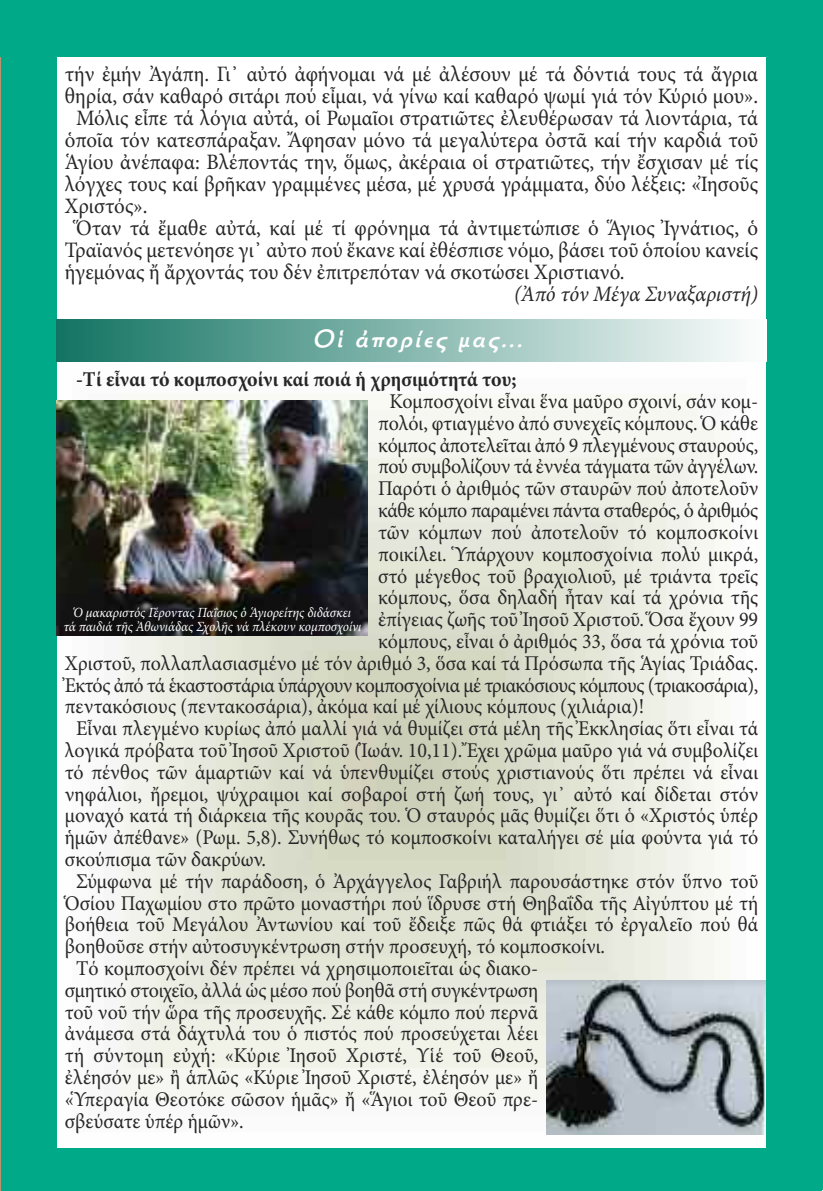
<style>
.page{position:relative;width:823px;height:1191px;background:#fff}
.page>*{position:absolute;margin:0;border:0;box-sizing:border-box;transform-origin:0 0}
.t1{font:italic 26px "Autokratorika Bold Pt";color:#fff}
.t2{font:22px "Minion Pro";color:#272627;scale:.95 1}
.t3{font:italic 22px "Minion Pro";letter-spacing:-.005em;color:#272627;scale:.95 1}
.t4{font:21px "Minion Pro";color:#272627;scale:.95 1}
.t5{font:21px "Minion Pro";letter-spacing:-.03em;color:#272627;scale:.95 1}
.t6{font:700 21px "Minion Pro";color:#272627;scale:.95 1}
.t7{font:21px "Minion Pro";letter-spacing:-.025em;color:#272627;scale:.95 1}
.t8{font:italic 14px/14px "Minion Pro";letter-spacing:-.005em;color:#fff;text-align:center;scale:.95 1}
</style>
<div class="page">
<img style="left:57px;top:395px;width:708px;height:740px">
<div style="left:765px;top:1px;width:57px;height:1188px;background:#00a988"></div>
<div style="left:18px;top:1147px;width:802px;height:43px;background:#00a988"></div>
<div style="left:0;top:0;width:13px;height:1185px;background:#bb9174"></div>
<div style="left:0;top:1147px;width:15px;height:43px;background:#bb9174"></div>
<div style="left:1px;top:0;width:56px;height:1190px;background:#00a988"></div>
<div style="left:0;top:0;width:822px;height:57px;background:#00a988"></div>
<img style="left:57px;top:400px;width:310px;height:235px">
<div style="left:57px;top:319px;width:708px;height:43px;background:linear-gradient(to right,#137362,#fcfdfd)"></div>
<img style="left:546px;top:980px;width:219px;height:154px">
<p class="t2" style="left:65px;top:65px;width:731px">τήν ἐμήν Ἀγάπη. Γι᾽ αὐτό ἀφήνομαι νά μέ ἀλέσουν μέ τά δόντιά τους τά ἄγρια</p>
<p class="t2" style="left:65px;top:87px;width:731px">θηρία, σάν καθαρό σιτάρι πού εἶμαι, νά γίνω καί καθαρό ψωμί γιά τόν Κύριό μου».</p>
<p class="t2" style="left:76px;top:109px;width:719px">Μόλις εἶπε τά λόγια αὐτά, οἱ Ρωμαῖοι στρατιῶτες ἐλευθέρωσαν τά λιοντάρια, τά</p>
<p class="t2" style="left:65px;top:131px;width:731px">ὁποῖα τόν κατεσπάραξαν. Ἄφησαν μόνο τά μεγαλύτερα ὀστᾶ καί τήν καρδιά τοῦ</p>
<p class="t2" style="left:65px;top:153px;width:731px">Ἁγίου ἀνέπαφα: Βλέποντάς την, ὅμως, ἀκέραια οἱ στρατιῶτες, τήν ἔσχισαν μέ τίς</p>
<p class="t2" style="left:65px;top:175px;width:731px">λόγχες τους καί βρῆκαν γραμμένες μέσα, μέ χρυσά γράμματα, δύο λέξεις: «Ἰησοῦς</p>
<p class="t2" style="left:65px;top:197px;width:89px">Χριστός».</p>
<p class="t2" style="left:76px;top:219px;width:719px">Ὅταν τά ἔμαθε αὐτά, καί μέ τί φρόνημα τά ἀντιμετώπισε ὁ Ἅγιος Ἰγνάτιος, ὁ</p>
<p class="t2" style="left:65px;top:241px;width:731px">Τραϊανός μετενόησε γι᾽ αὐτο πού ἔκανε καί ἐθέσπισε νόμο, βάσει τοῦ ὁποίου κανείς</p>
<p class="t2" style="left:65px;top:263px;width:590px">ἡγεμόνας ἤ ἄρχοντάς του δέν ἐπιτρεπόταν νά σκοτώσει Χριστιανό.</p>
<p class="t3" style="left:514px;top:285px;width:258px">(Ἀπό τόν Μέγα Συναξαριστή)</p>
<p class="t1" style="left:312px;top:326px;width:217px">Οἱ ἀπορίες μας...</p>
<p class="t6" style="left:76px;top:372px;width:464px">-Τί εἶναι τό κομποσχοίνι καί ποιά ἡ χρησιμότητά του;</p>
<p class="t4" style="left:389px;top:393px;width:389px">Κομποσχοίνι εἶναι ἕνα μαῦρο σχοινί, σάν κομ-</p>
<p class="t4" style="left:378px;top:415px;width:401px">πολόι, φτιαγμένο ἀπό συνεχεῖς κόμπους. Ὁ κάθε</p>
<p class="t4" style="left:378px;top:437px;width:401px">κόμπος ἀποτελεῖται ἀπό 9 πλεγμένους σταυρούς,</p>
<p class="t4" style="left:378px;top:459px;width:401px">πού συμβολίζουν τά ἐννέα τάγματα τῶν ἀγγέλων.</p>
<p class="t4" style="left:378px;top:480px;width:401px">Παρότι ὁ ἀριθμός τῶν σταυρῶν πού ἀποτελοῦν</p>
<p class="t7" style="left:378px;top:502px;width:401px">κάθε κόμπο παραμένει πάντα σταθερός, ὁ ἀριθμός</p>
<p class="t4" style="left:378px;top:524px;width:401px">τῶν κόμπων πού ἀποτελοῦν τό κομποσκοίνι</p>
<p class="t4" style="left:378px;top:546px;width:401px">ποικίλει. Ὑπάρχουν κομποσχοίνια πολύ μικρά,</p>
<p class="t4" style="left:378px;top:568px;width:401px">στό μέγεθος τοῦ βραχιολιοῦ, μέ τριάντα τρεῖς</p>
<p class="t4" style="left:378px;top:589px;width:401px">κόμπους, ὅσα δηλαδή ἦταν καί τά χρόνια τῆς</p>
<p class="t4" style="left:378px;top:611px;width:401px">ἐπίγειας ζωῆς τοῦ Ἰησοῦ Χριστοῦ. Ὅσα ἔχουν 99</p>
<p class="t4" style="left:378px;top:633px;width:401px">κόμπους, εἶναι ὁ ἀριθμός 33, ὅσα τά χρόνια τοῦ</p>
<p class="t4" style="left:65px;top:655px;width:731px">Χριστοῦ, πολλαπλασιασμένο μέ τόν ἀριθμό 3, ὅσα καί τά Πρόσωπα τῆς Ἁγίας Τριάδας.</p>
<p class="t5" style="left:65px;top:677px;width:731px">Ἐκτός ἀπό τά ἑκαστοστάρια ὑπάρχουν κομποσχοίνια μέ τριακόσιους κόμπους (τριακοσάρια),</p>
<p class="t4" style="left:65px;top:698px;width:611px">πεντακόσιους (πεντακοσάρια), ἀκόμα καί μέ χίλιους κόμπους (χιλιάρια)!</p>
<p class="t4" style="left:76px;top:720px;width:719px">Εἶναι πλεγμένο κυρίως ἀπό μαλλί γιά νά θυμίζει στά μέλη τῆς Ἐκκλησίας ὅτι εἶναι τά</p>
<p class="t4" style="left:65px;top:742px;width:731px">λογικά πρόβατα τοῦ Ἰησοῦ Χριστοῦ (Ἰωάν. 10,11). Ἔχει χρῶμα μαῦρο γιά νά συμβολίζει</p>
<p class="t4" style="left:65px;top:764px;width:731px">τό πένθος τῶν ἁμαρτιῶν καί νά ὑπενθυμίζει στούς χριστιανούς ὅτι πρέπει νά εἶναι</p>
<p class="t4" style="left:65px;top:786px;width:731px">νηφάλιοι, ἤρεμοι, ψύχραιμοι καί σοβαροί στή ζωή τους, γι᾽ αὐτό καί δίδεται στόν</p>
<p class="t4" style="left:65px;top:807px;width:731px">μοναχό κατά τή διάρκεια τῆς κουρᾶς του. Ὁ σταυρός μᾶς θυμίζει ὅτι ὁ «Χριστός ὑπέρ</p>
<p class="t4" style="left:65px;top:829px;width:731px">ἡμῶν ἀπέθανε» (Ρωμ. 5,8). Συνήθως τό κομποσκοίνι καταλήγει σέ μία φούντα γιά τό</p>
<p class="t4" style="left:65px;top:851px;width:213px">σκούπισμα τῶν δακρύων.</p>
<p class="t4" style="left:76px;top:873px;width:719px">Σύμφωνα μέ τήν παράδοση, ὁ Ἀρχάγγελος Γαβριήλ παρουσάστηκε στόν ὕπνο τοῦ</p>
<p class="t4" style="left:65px;top:895px;width:731px">Ὁσίου Παχωμίου στο πρῶτο μοναστήρι πού ἵδρυσε στή Θηβαΐδα τῆς Αἰγύπτου μέ τή</p>
<p class="t4" style="left:65px;top:916px;width:731px">βοήθεια τοῦ Μεγάλου Ἀντωνίου καί τοῦ ἔδειξε πῶς θά φτιάξει τό ἐργαλεῖο πού θά</p>
<p class="t4" style="left:65px;top:938px;width:570px">βοηθοῦσε στήν αὐτοσυγκέντρωση στήν προσευχή, τό κομποσκοίνι.</p>
<p class="t4" style="left:76px;top:960px;width:487px">Tό κομποσχοίνι δέν πρέπει νά χρησιμοποιεῖται ὡς διακο-</p>
<p class="t4" style="left:65px;top:982px;width:499px">σμητικό στοιχεῖο, ἀλλά ὡς μέσο πού βοηθᾶ στή συγκέντρωση</p>
<p class="t4" style="left:65px;top:1004px;width:499px">τοῦ νοῦ τήν ὥρα τῆς προσευχῆς. Σέ κάθε κόμπο πού περνᾶ</p>
<p class="t4" style="left:65px;top:1025px;width:499px">ἀνάμεσα στά δάχτυλά του ὁ πιστός πού προσεύχεται λέει</p>
<p class="t4" style="left:65px;top:1047px;width:499px">τή σύντομη εὐχή: «Κύριε Ἰησοῦ Χριστέ, Υἱέ τοῦ Θεοῦ,</p>
<p class="t4" style="left:65px;top:1069px;width:499px">ἐλέησόν με» ἢ ἁπλῶς «Κύριε Ἰησοῦ Χριστέ, ἐλέησόν με» ἤ</p>
<p class="t4" style="left:65px;top:1091px;width:499px">«Ὑπεραγία Θεοτόκε σῶσον ἡμᾶς» ἤ «Ἅγιοι τοῦ Θεοῦ πρε-</p>
<p class="t4" style="left:65px;top:1113px;width:190px">σβεύσατε ὑπέρ ἡμῶν».</p>
<p class="t8" style="left:63px;top:607px;width:315px">Ὁ μακαριστός Γέροντας Παΐσιος ὁ Ἁγιορείτης διδάσκει<br>τά παιδιά τῆς Ἀθωνιάδας Σχολῆς νά πλέκουν κομποσχοίνι</p>
</div>
